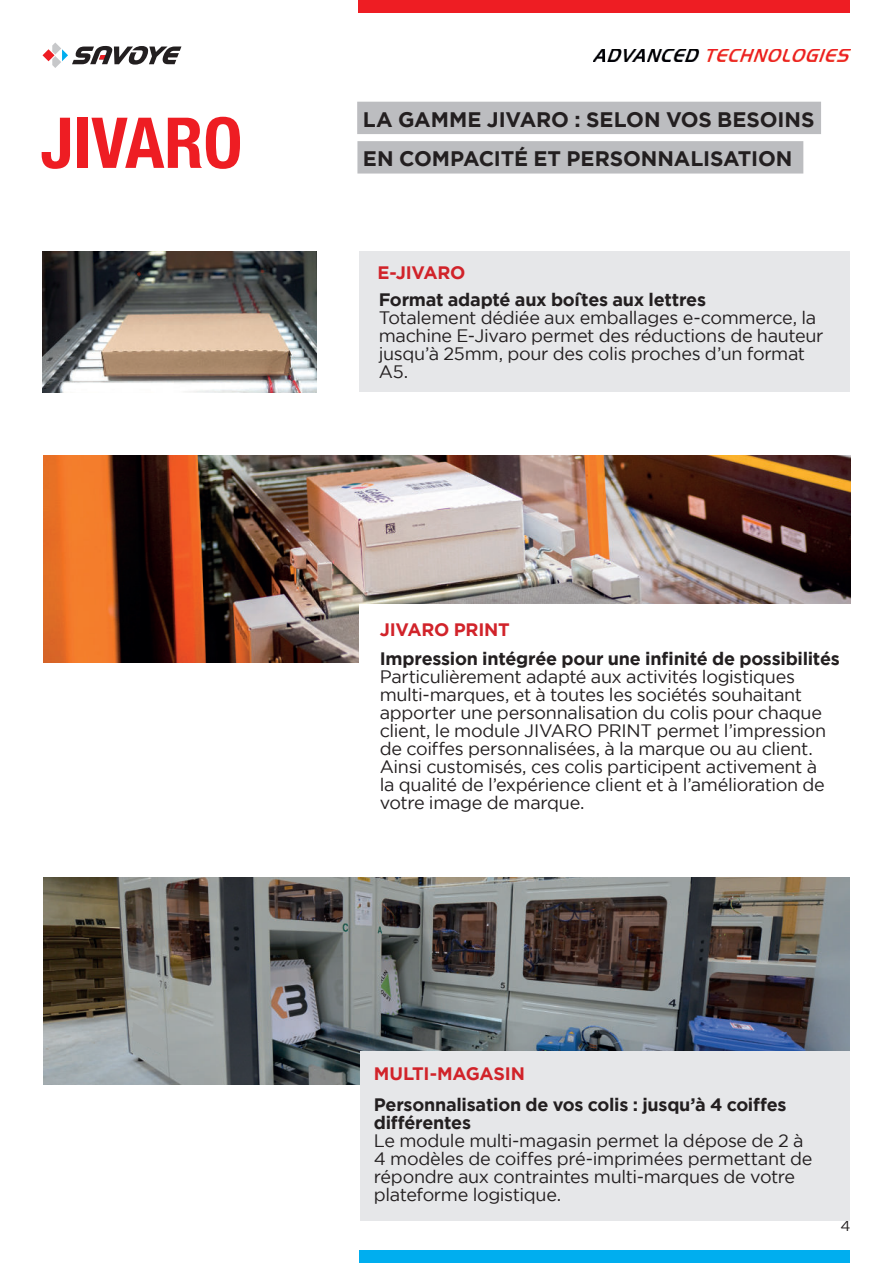
<style>
.page{position:relative;width:893px;height:1263px;background:#fff}
.page>*{position:absolute;margin:0;border:0;box-sizing:border-box;transform-origin:0 0}
.t1{font:700 21px/39.5px "Gotham";letter-spacing:-.005em;color:#231f20}
.t2{font:18px/18px "Gotham";letter-spacing:-.02em;color:#231f20}
.t3{font:700 18px/18px "Gotham";letter-spacing:-.015em;color:#231f20}
.t4{font:700 18px "Gotham";letter-spacing:-.015em;color:#d1232a}
.t5{font:15px "Gotham";color:#231f20}
</style>
<div class="page">
<img style="left:44px;top:878px;width:805px;height:206px">
<img style="left:44px;top:456px;width:806px;height:206px">
<div style="left:359px;top:252px;width:491px;height:140px;background:#e6e7e9"></div>
<div style="left:360px;top:1051px;width:490px;height:169px;background:#e6e7e9"></div>
<svg style="left:42px;top:118px;width:28px;height:51px"></svg>
<div style="left:77px;top:118px;width:10px;height:50px;background:#ee1d23"></div>
<svg style="left:91px;top:117px;width:149px;height:52px"></svg>
<div style="left:357px;top:102px;width:464px;height:32px;background:#bcbdc0"></div>
<div style="left:357px;top:141px;width:446px;height:33px;background:#bcbdc0"></div>
<div style="left:358px;top:0;width:492px;height:13px;background:#ee1d23"></div>
<div style="left:359px;top:1250px;width:491px;height:13px;background:#00aeef"></div>
<div style="left:359px;top:605px;width:511px;height:232px;background:#fff"></div>
<img style="left:593px;top:49px;width:257px;height:13px">
<svg style="left:43px;top:43px;width:138px;height:25px"></svg>
<img style="left:43px;top:252px;width:274px;height:140px">
<svg style="left:132px;top:1022px;width:32px;height:33px"></svg>
<p class="t1" style="left:363px;top:100px;width:453px">LA GAMME JIVARO : SELON VOS BESOINS<br>EN COMPACITÉ ET PERSONNALISATION</p>
<p class="t4" style="left:377px;top:265px;width:90px">E-JIVARO</p>
<p class="t3" style="left:379px;top:291px;width:329px">Format adapté aux boîtes aux lettres</p>
<p class="t2" style="left:379px;top:309px;width:446px">Totalement dédiée aux emballages e-commerce, la machine E-Jivaro permet des réductions de hauteur jusqu’à 25mm, pour des colis proches d’un format A5.</p>
<p class="t4" style="left:380px;top:622px;width:131px">JIVARO PRINT</p>
<p class="t3" style="left:380px;top:649px;width:462px">Impression intégrée pour une infinité de possibilités</p>
<p class="t2" style="left:380px;top:668px;width:448px">Particulièrement adapté aux activités logistiques multi-marques, et à toutes les sociétés souhaitant apporter une personnalisation du colis pour chaque client, le module JIVARO PRINT permet l’impression de coiffes personnalisées, à la marque ou au client.<br>Ainsi customisés, ces colis participent activement à la qualité de l’expérience client et à l’amélioration de votre image de marque.</p>
<p class="t4" style="left:374px;top:1066px;width:153px">MULTI-MAGASIN</p>
<p class="t3" style="left:374px;top:1097px;width:414px">Personnalisation de vos colis : jusqu’à 4 coiffes différentes</p>
<p class="t2" style="left:374px;top:1133px;width:440px">Le module multi-magasin permet la dépose de 2 à 4 modèles de coiffes pré-imprimées permettant de répondre aux contraintes multi-marques de votre plateforme logistique.</p>
<p class="t5" style="left:840px;top:1219px;width:12px">4</p>
</div>
